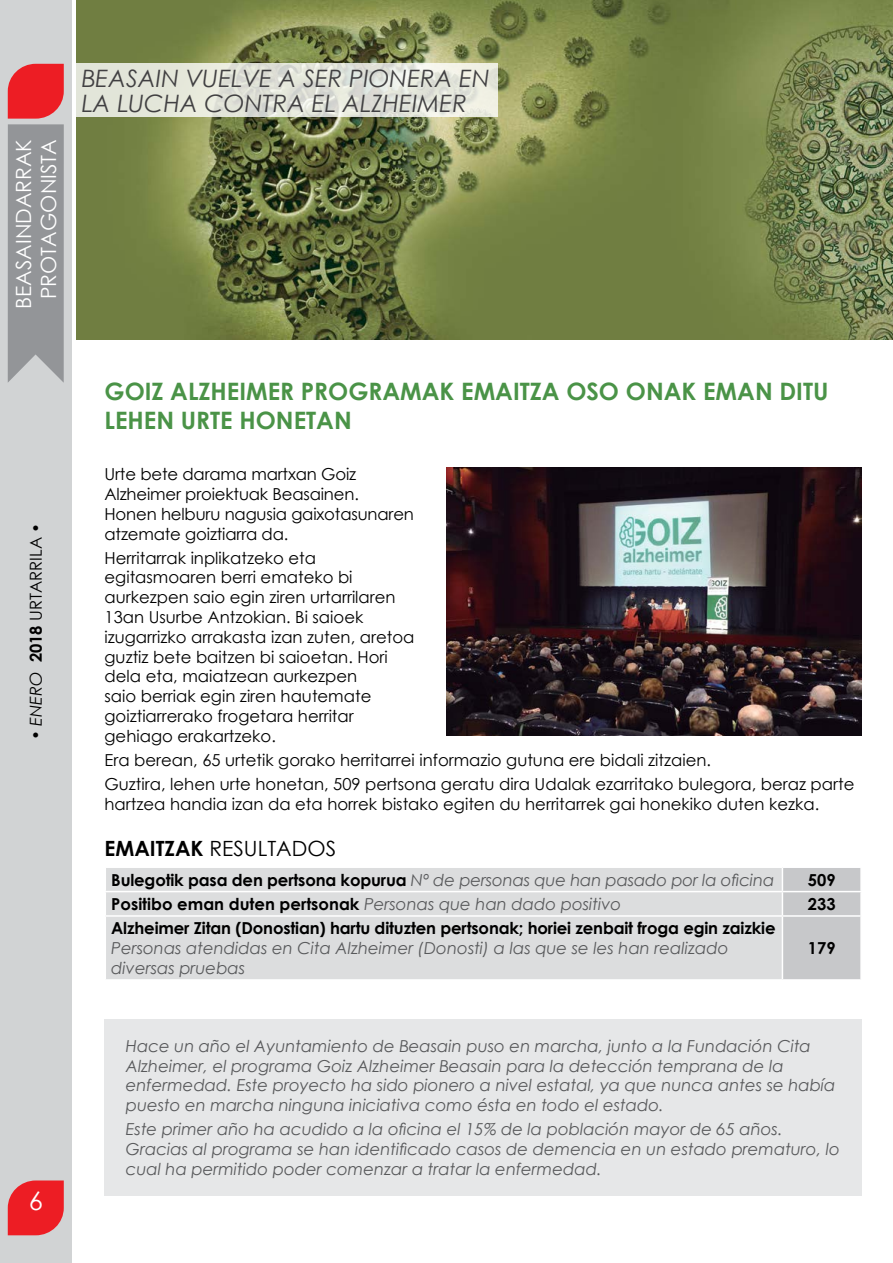
<style>
.page{position:relative;width:893px;height:1263px;background:#fff}
.page>*{position:absolute;margin:0;border:0;box-sizing:border-box;transform-origin:0 0}
.t1{font:25.5px "Century Gothic";color:#fff}
.t2{font:700 24px/28.8px "Century Gothic";color:#4a9347}
.t3{font:italic 24px/25.5px "Century Gothic";color:#414042}
.t4{font:21px/25.2px "Century Gothic";color:#fff;text-align:center}
.t5{font:21px "Century Gothic";color:#000}
.t6{font:16.5px/19.8px "Century Gothic";color:#000}
.t7{font:italic 16.5px/19.8px "Century Gothic";color:#58595b}
.t8{font:700 16.5px "Century Gothic";letter-spacing:-.01em;color:#000}
.s1{font-style:italic}
.s2{font-weight:700}
.s3{font-weight:700;font-style:normal;color:#000}
.s4{font-weight:400;font-style:italic;color:#58595b}
</style>
<div class="page">
<div style="left:0;top:0;width:72px;height:1263px;background:#d1d3d4"></div>
<svg style="left:8px;top:1180px;width:56px;height:55px;background:#e93238"></svg>
<img style="left:77px;top:0;width:816px;height:339px">
<div style="left:106px;top:868px;width:676px;height:111px;background:#dcddde"></div>
<hr style="left:105px;top:891px;width:677px;height:1px;background:#fff">
<div style="left:782px;top:868px;width:79px;height:111px;background:#c7c8ca"></div>
<hr style="left:860px;top:892px;width:2px;height:23px;background:#fff">
<hr style="left:105px;top:915px;width:677px;height:2px;background:#fff">
<hr style="left:782px;top:915px;width:80px;height:2px;background:#fff">
<hr style="left:782px;top:917px;width:1px;height:62px;background:#fff">
<hr style="left:860px;top:917px;width:2px;height:62px;background:#fff">
<svg style="left:8px;top:64px;width:56px;height:319px;background:#a5878b"></svg>
<svg style="left:76px;top:64px;width:422px;height:53px;background:#e3e5da"></svg>
<img style="left:446px;top:468px;width:416px;height:268px">
<div style="left:105px;top:1019px;width:757px;height:176px;background:#e6e7e8"></div>
<p class="t4" style="left:11px;top:309px;width:171px;rotate:-90deg">BEASAINDARRAK<br>PROTAGONISTA</p>
<h2 class="t3" style="left:82px;top:65px;width:409px">BEASAIN VUELVE A SER PIONERA EN<br>LA LUCHA CONTRA EL ALZHEIMER</h2>
<p class="t6" style="left:26px;top:740px;width:219px;rotate:-90deg">• <span class="s1">ENERO</span> <span class="s2">2018</span> URTARRILA •</p>
<h1 class="t1" style="left:29px;top:1183px;width:16px">6</h1>
<h2 class="t2" style="left:105px;top:376px;width:725px">GOIZ ALZHEIMER PROGRAMAK EMAITZA OSO ONAK EMAN DITU<br>LEHEN URTE HONETAN</h2>
<p class="t6" style="left:105px;top:464px;width:311px">Urte bete darama martxan Goiz<br>Alzheimer proiektuak Beasainen.<br>Honen helburu nagusia gaixotasunaren atzemate goiztiarra da.</p>
<p class="t6" style="left:105px;top:547px;width:311px">Herritarrak inplikatzeko eta egitasmoaren berri emateko bi aurkezpen saio egin ziren urtarrilaren 13an Usurbe Antzokian. Bi saioek izugarrizko arrakasta izan zuten, aretoa guztiz bete baitzen bi saioetan. Hori dela eta, maiatzean aurkezpen<br>saio berriak egin ziren hautemate goiztiarrerako frogetara herritar gehiago erakartzeko.</p>
<p class="t6" style="left:105px;top:748px;width:751px;line-height:24px">Era berean, 65 urtetik gorako herritarrei informazio gutuna ere bidali zitzaien.<br>Guztira, lehen urte honetan, 509 pertsona geratu dira Udalak ezarritako bulegora, beraz parte</p>
<p class="t6" style="left:105px;top:794px;width:716px">hartzea handia izan da eta horrek bistako egiten du herritarrek gai honekiko duten kezka.</p>
<p class="t5" style="left:105px;top:834px;width:233px"><span class="s2">EMAITZAK</span> RESULTADOS</p>
<p class="t7" style="left:111px;top:869px;width:664px"><span class="s3">Bulegotik pasa den pertsona kopurua</span> Nº de personas que han pasado por la oficina</p>
<p class="t8" style="left:808px;top:867px;width:29px">509</p>
<p class="t8" style="left:111px;top:891px;width:512px">Positibo eman duten pertsonak <span class="s4">Personas que han dado positivo</span></p>
<p class="t8" style="left:808px;top:891px;width:29px">233</p>
<p class="t8" style="left:111px;top:916px;width:666px">Alzheimer Zitan (Donostian) hartu dituzten pertsonak; horiei zenbait froga egin zaizkie</p>
<p class="t7" style="left:111px;top:938px;width:619px">Personas atendidas en Cita Alzheimer (Donosti) a las que se les han realizado diversas pruebas</p>
<p class="t8" style="left:808px;top:936px;width:29px">179</p>
<p class="t7" style="left:126px;top:1035px;width:711px">Hace un año el Ayuntamiento de Beasain puso en marcha, junto a la Fundación Cita Alzheimer, el programa Goiz Alzheimer Beasain para la detección temprana de la enfermedad. Este proyecto ha sido pionero a nivel estatal, ya que nunca antes se había puesto en marcha ninguna iniciativa como ésta en todo el estado.</p>
<p class="t7" style="left:126px;top:1119px;width:716px">Este primer año ha acudido a la oficina el 15% de la población mayor de 65 años.<br>Gracias al programa se han identificado casos de demencia en un estado prematuro, lo cual ha permitido poder comenzar a tratar la enfermedad.</p>
</div>
